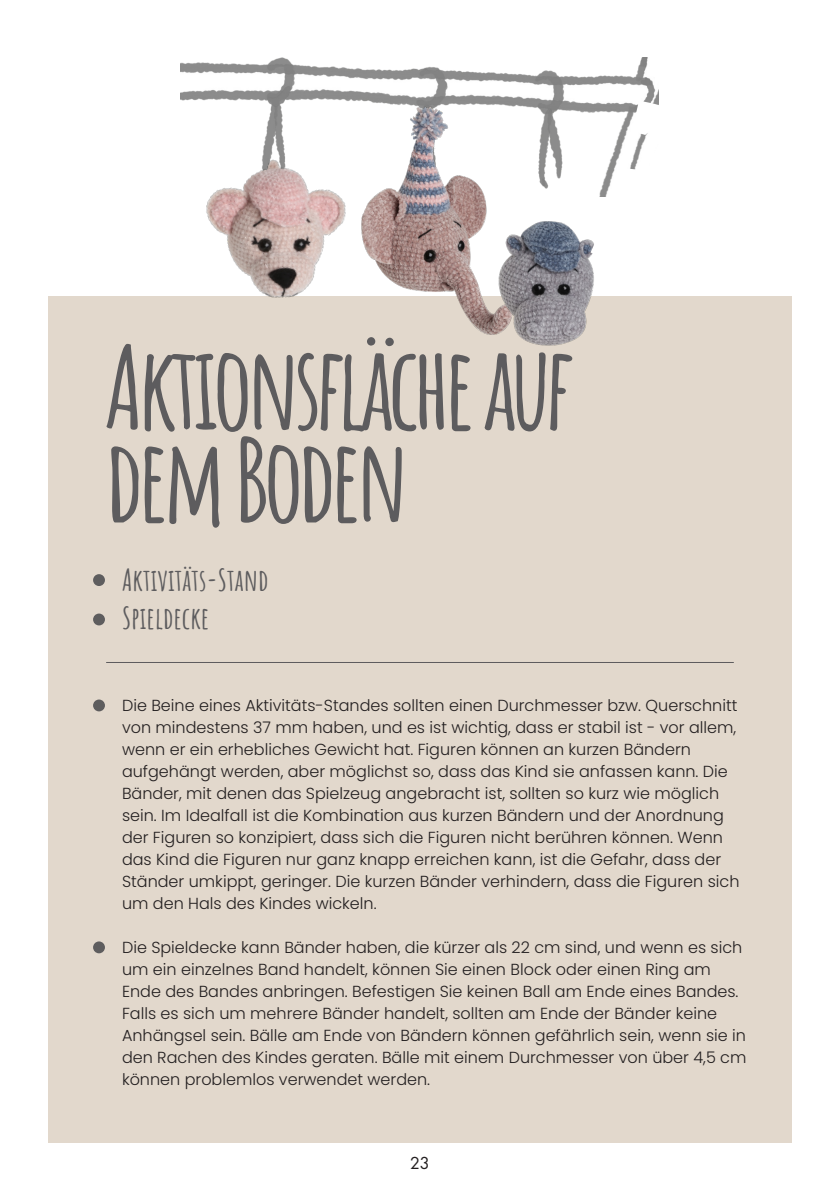
<style>
.page{position:relative;width:840px;height:1191px;background:#fff}
.page>*{position:absolute;margin:0;border:0;box-sizing:border-box;transform-origin:0 0}
.t1{font:700 114px "Amatic SC";letter-spacing:-.06em;color:#5d5c5e}
.t2{font:700 30px "Amatic SC";color:#5d5c5e}
.t3{font:300 16px/22px "Poppins";color:#231f20}
.t4{font:16px "Futura Std";color:#231f20}
</style>
<div class="page">
<div style="left:48px;top:297px;width:743px;height:845px;background:#e2d8cc"></div>
<hr style="left:106px;top:662px;width:627px;height:1px;background:#5d5c5e">
<div style="left:93px;top:574px;width:12px;height:12px;background:#5e5d5e;border-radius:50%"></div>
<div style="left:93px;top:613px;width:12px;height:12px;background:#5e5d5e;border-radius:50%"></div>
<div style="left:93px;top:699px;width:12px;height:12px;background:#5e5d5e;border-radius:50%"></div>
<div style="left:93px;top:941px;width:12px;height:12px;background:#5e5d5e;border-radius:50%"></div>
<img style="left:181px;top:57px;width:477px;height:132px">
<img style="left:338px;top:101px;width:193px;height:196px">
<img style="left:434px;top:213px;width:248px;height:133px">
<div style="left:164px;top:124px;width:53px;height:82px;background:#fff"></div>
<svg style="left:590px;top:101px;width:91px;height:166px"></svg>
<img style="left:157px;top:129px;width:223px;height:169px">
<p class="t1" style="left:104px;top:300px;width:470px">Aktionsfläche auf</p>
<p class="t1" style="left:104px;top:392px;width:307px">dem Boden</p>
<p class="t2" style="left:122px;top:556px;width:148px">Aktivitäts-Stand</p>
<p class="t2" style="left:122px;top:594px;width:89px">Spieldecke</p>
<p class="t3" style="left:122px;top:694px;width:618px">Die Beine eines Aktivitäts-Standes sollten einen Durchmesser bzw. Querschnitt von mindestens 37 mm haben, und es ist wichtig, dass er stabil ist - vor allem, wenn er ein erhebliches Gewicht hat. Figuren können an kurzen Bändern aufgehängt werden, aber möglichst so, dass das Kind sie anfassen kann. Die Bänder, mit denen das Spielzeug angebracht ist, sollten so kurz wie möglich sein. Im Idealfall ist die Kombination aus kurzen Bändern und der Anordnung der Figuren so konzipiert, dass sich die Figuren nicht berühren können. Wenn das Kind die Figuren nur ganz knapp erreichen kann, ist die Gefahr, dass der Ständer umkippt, geringer. Die kurzen Bänder verhindern, dass die Figuren sich um den Hals des Kindes wickeln.</p>
<p class="t3" style="left:122px;top:936px;width:625px">Die Spieldecke kann Bänder haben, die kürzer als 22 cm sind, und wenn es sich um ein einzelnes Band handelt, können Sie einen Block oder einen Ring am Ende des Bandes anbringen. Befestigen Sie keinen Ball am Ende eines Bandes.<br>Falls es sich um mehrere Bänder handelt, sollten am Ende der Bänder keine Anhängsel sein. Bälle am Ende von Bändern können gefährlich sein, wenn sie in den Rachen des Kindes geraten. Bälle mit einem Durchmesser von über 4,5 cm können problemlos verwendet werden.</p>
<p class="t4" style="left:410px;top:1153px;width:21px">23</p>
</div>
